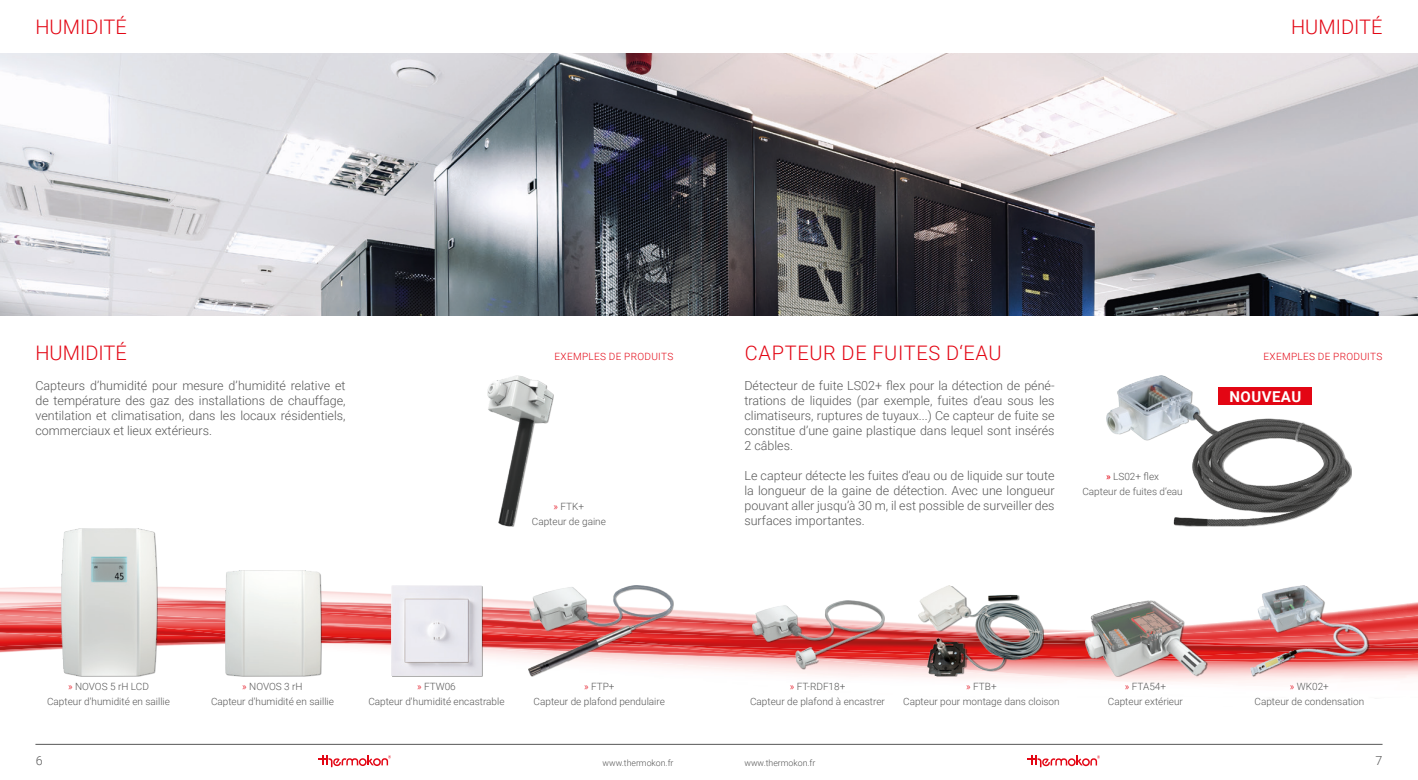
<style>
.page{position:relative;width:1418px;height:780px;background:#fff}
.page>*{position:absolute;margin:0;border:0;box-sizing:border-box;transform-origin:0 0}
.t1{font:300 20px "Roboto";color:#e30614}
.t2{font:300 20px "Roboto";letter-spacing:.035em;color:#e30614}
.t3{font:700 15px "Roboto";letter-spacing:.03em;color:#fff}
.t4{font:300 12.5px/15px "Roboto";color:#575757;text-align:justify}
.t5{font:300 10px "Roboto";color:#575757}
.t6{font:300 10px "Roboto";letter-spacing:.035em;color:#e30614}
.t7{font:300 8.75px "Roboto";color:#575757}
.s1{color:#e30614}
.s2{font-weight:400;color:#e30614}
</style>
<div class="page">
<hr style="left:35px;top:744px;width:1347px;height:1px;background:#575757">
<svg style="left:1027px;top:755px;width:72px;height:12px"></svg>
<svg style="left:318px;top:755px;width:73px;height:12px"></svg>
<img style="left:0;top:53px;width:1417px;height:262px">
<img style="left:0;top:586px;width:506px;height:14px">
<img style="left:321px;top:615px;width:1096px;height:61px">
<img style="left:0;top:591px;width:221px;height:9px">
<img style="left:0;top:600px;width:7px;height:3px">
<img style="left:1369px;top:629px;width:48px;height:8px">
<img style="left:7px;top:600px;width:214px;height:3px">
<img style="left:158px;top:602px;width:63px;height:1px">
<img style="left:158px;top:603px;width:233px;height:4px">
<img style="left:483px;top:658px;width:321px;height:19px">
<img style="left:804px;top:669px;width:37px;height:7px">
<img style="left:1369px;top:637px;width:48px;height:6px">
<img style="left:841px;top:660px;width:576px;height:23px">
<img style="left:884px;top:659px;width:34px;height:1px">
<img style="left:1207px;top:659px;width:210px;height:3px">
<svg style="left:1395px;top:642px;width:22px;height:1px"></svg>
<img style="left:1044px;top:659px;width:28px;height:1px">
<img style="left:1072px;top:659px;width:164px;height:1px">
<img style="left:674px;top:657px;width:411px;height:2px">
<img style="left:1372px;top:643px;width:45px;height:3px">
<img style="left:1369px;top:646px;width:48px;height:2px">
<img style="left:1207px;top:648px;width:210px;height:11px">
<img style="left:0;top:607px;width:528px;height:2px">
<img style="left:0;top:609px;width:1250px;height:48px">
<div style="left:392px;top:586px;width:91px;height:91px;background:#dddce2"></div>
<img style="left:391px;top:585px;width:90px;height:90px">
<div style="left:488px;top:376px;width:66px;height:150px;background:#181816;opacity:.5"></div>
<img style="left:488px;top:375px;width:64px;height:150px">
<div style="left:226px;top:571px;width:95px;height:106px;background:#181816;opacity:.5"></div>
<img style="left:225px;top:570px;width:95px;height:105px">
<div style="left:62px;top:528px;width:96px;height:148px;background:#181816;opacity:.5"></div>
<img style="left:61px;top:528px;width:95px;height:147px">
<div style="left:529px;top:585px;width:145px;height:91px;background:#181816;opacity:.5"></div>
<img style="left:528px;top:585px;width:144px;height:90px">
<div style="left:919px;top:586px;width:125px;height:90px;background:#181816;opacity:.5"></div>
<img style="left:918px;top:585px;width:124px;height:90px">
<div style="left:1085px;top:600px;width:122px;height:77px;background:#181816;opacity:.5"></div>
<img style="left:1085px;top:600px;width:120px;height:75px">
<div style="left:752px;top:600px;width:132px;height:69px;background:#181816;opacity:.5"></div>
<img style="left:752px;top:600px;width:131px;height:68px">
<img style="left:1106px;top:375px;width:244px;height:150px">
<div style="left:1251px;top:586px;width:118px;height:90px;background:#181816;opacity:.5"></div>
<img style="left:1250px;top:585px;width:117px;height:90px">
<div style="left:1218px;top:387px;width:94px;height:18px;background:#e30614"></div>
<p class="t1" style="left:35px;top:13px;width:93px">HUMIDITÉ</p>
<p class="t1" style="left:1291px;top:13px;width:93px">HUMIDITÉ</p>
<p class="t1" style="left:35px;top:339px;width:93px">HUMIDITÉ</p>
<p class="t4" style="left:35px;top:378px;width:312px">Capteurs d’humidité pour mesure d’humidité relative et de température des gaz des installations de chauffage, ventilation et climatisation, dans les locaux résidentiels, commerciaux et lieux extérieurs.</p>
<p class="t6" style="left:554px;top:349px;width:120px">EXEMPLES DE PRODUITS</p>
<p class="t5" style="left:553px;top:499px;width:32px"><span class="s1">»</span> FTK+</p>
<p class="t5" style="left:532px;top:514px;width:76px">Capteur de gaine</p>
<p class="t2" style="left:744px;top:339px;width:258px">CAPTEUR DE FUITES D‘EAU</p>
<p class="t4" style="left:744px;top:378px;width:312px">Détecteur de fuite LS02+ flex pour la détection de péné&shy;trations de liquides (par exemple, fuites d’eau sous les climatiseurs, ruptures de tuyaux...) Ce capteur de fuite se constitue d’une gaine plastique dans lequel sont insérés 2 câbles.</p>
<p class="t4" style="left:744px;top:468px;width:312px">Le capteur détecte les fuites d’eau ou de liquide sur toute la longueur de la gaine de détection. Avec une longueur pouvant aller jusqu’à 30 m, il est possible de surveiller des surfaces importantes.</p>
<p class="t5" style="left:1106px;top:469px;width:54px"><span class="s2">»</span> LS02+ flex</p>
<p class="t5" style="left:1082px;top:484px;width:102px">Capteur de fuites d‘eau</p>
<p class="t6" style="left:1263px;top:349px;width:120px">EXEMPLES DE PRODUITS</p>
<p class="t3" style="left:1229px;top:386px;width:73px">NOUVEAU</p>
<p class="t5" style="left:68px;top:679px;width:82px"><span class="s1">»</span> NOVOS 5 rH LCD</p>
<p class="t5" style="left:47px;top:694px;width:124px">Capteur d’humidité en saillie</p>
<p class="t5" style="left:242px;top:679px;width:62px"><span class="s1">»</span> NOVOS 3 rH</p>
<p class="t5" style="left:211px;top:694px;width:124px">Capteur d’humidité en saillie</p>
<p class="t5" style="left:417px;top:679px;width:40px"><span class="s1">»</span> FTW06</p>
<p class="t5" style="left:368px;top:694px;width:138px">Capteur d’humidité encastrable</p>
<p class="t5" style="left:584px;top:679px;width:32px"><span class="s1">»</span> FTP+</p>
<p class="t5" style="left:533px;top:694px;width:133px">Capteur de plafond pendulaire</p>
<p class="t5" style="left:789px;top:679px;width:57px"><span class="s1">»</span> FT-RDF18+</p>
<p class="t5" style="left:750px;top:694px;width:136px">Capteur de plafond à encastrer</p>
<p class="t5" style="left:966px;top:679px;width:32px"><span class="s1">»</span> FTB+</p>
<p class="t5" style="left:903px;top:694px;width:158px">Capteur pour montage dans cloison</p>
<p class="t5" style="left:1124px;top:679px;width:43px"><span class="s1">»</span> FTA54+</p>
<p class="t5" style="left:1107px;top:694px;width:77px">Capteur extérieur</p>
<p class="t5" style="left:1289px;top:679px;width:40px"><span class="s1">»</span> WK02+</p>
<p class="t5" style="left:1254px;top:694px;width:111px">Capteur de condensation</p>
<p class="t4" style="left:36px;top:753px;width:8px">6</p>
<p class="t7" style="left:602px;top:756px;width:72px">www.thermokon.fr</p>
<p class="t7" style="left:744px;top:756px;width:72px">www.thermokon.fr</p>
<p class="t4" style="left:1375px;top:753px;width:8px">7</p>
</div>
